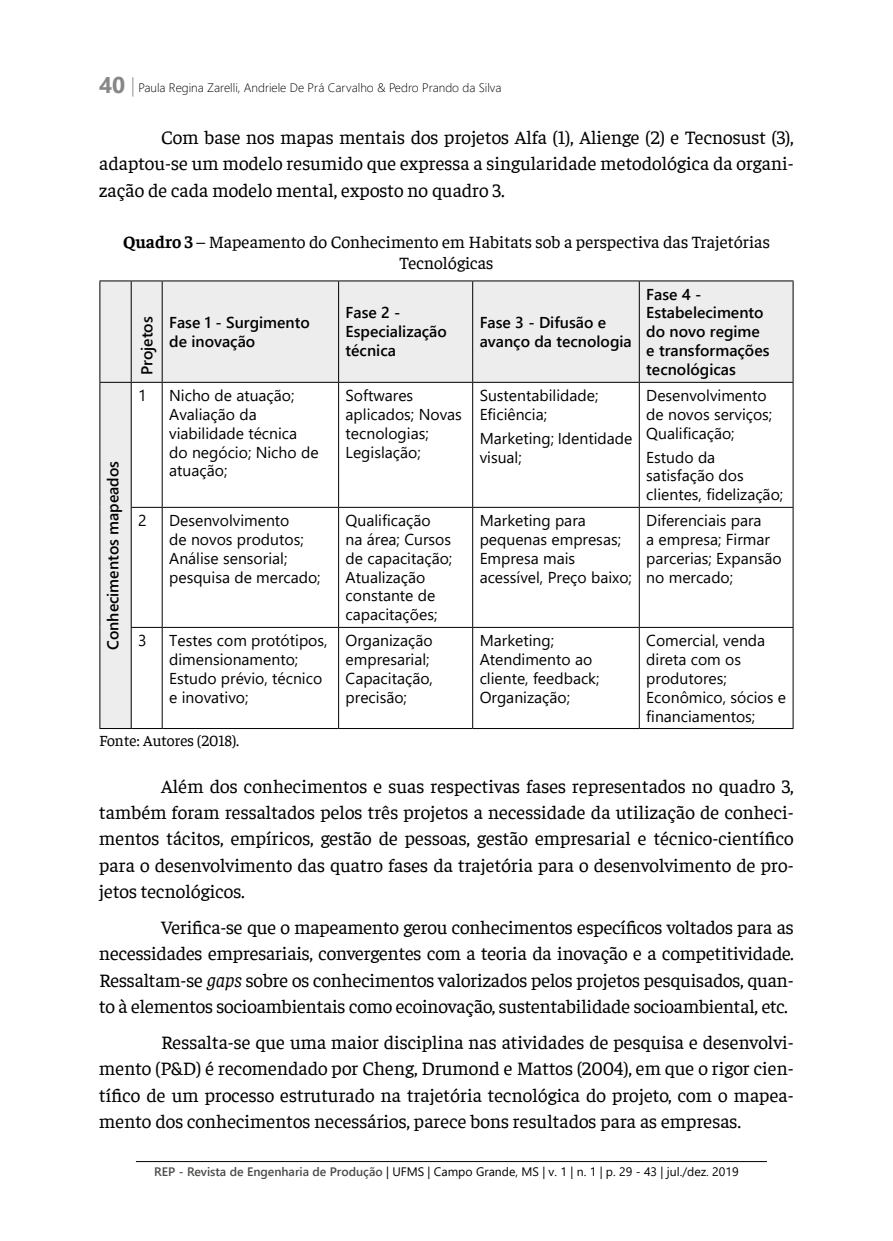
<style>
.page{position:relative;width:893px;height:1241px;background:#fff}
.page>*{position:absolute;margin:0;border:0;box-sizing:border-box;transform-origin:0 0}
.t1{font:19.25px/26.2px "Faustina";color:#000;text-align:justify}
.t2{font:17.5px/21px "Faustina";color:#000;text-align:center}
.t3{font:15.75px/18.9px "Segoe UI";color:#000}
.t4{font:600 15.75px/18.9px "Segoe UI";color:#000}
.t5{font:15.75px "Faustina";color:#000}
.t6{font:12.25px "Segoe UI";color:#000}
.t7{font:300 12.25px "Segoe UI";color:#000}
.s1{font-weight:700;font-size:22.75px;color:#878787}
.s2{font-size:19.25px;color:#878787}
.s3{font-weight:700}
.s4{font-style:italic}
.s5{font-weight:600;color:#4a4a49}
</style>
<div class="page">
<hr style="left:136px;top:1160px;width:631px;height:1px;background:#000">
<svg style="left:100px;top:281px;width:693px;height:447px"></svg>
<hr style="left:99px;top:280px;width:32px;height:1px;background:#000">
<hr style="left:99px;top:281px;width:1px;height:101px;background:#000">
<hr style="left:131px;top:280px;width:31px;height:1px;background:#000">
<hr style="left:131px;top:281px;width:1px;height:101px;background:#000">
<hr style="left:162px;top:280px;width:177px;height:1px;background:#000">
<hr style="left:162px;top:281px;width:1px;height:101px;background:#000">
<hr style="left:339px;top:280px;width:134px;height:1px;background:#000">
<hr style="left:338px;top:281px;width:1px;height:101px;background:#000">
<hr style="left:473px;top:280px;width:166px;height:1px;background:#000">
<hr style="left:472px;top:281px;width:1px;height:101px;background:#000">
<hr style="left:639px;top:280px;width:154px;height:1px;background:#000">
<hr style="left:639px;top:281px;width:1px;height:101px;background:#000">
<hr style="left:793px;top:281px;width:1px;height:101px;background:#000">
<hr style="left:99px;top:382px;width:32px;height:1px;background:#000">
<hr style="left:99px;top:383px;width:1px;height:124px;background:#000">
<hr style="left:99px;top:507px;width:1px;height:120px;background:#000">
<hr style="left:99px;top:627px;width:1px;height:101px;background:#000">
<hr style="left:99px;top:728px;width:32px;height:1px;background:#000">
<hr style="left:131px;top:382px;width:31px;height:1px;background:#000">
<hr style="left:131px;top:383px;width:1px;height:124px;background:#000">
<hr style="left:162px;top:382px;width:177px;height:1px;background:#000">
<hr style="left:162px;top:383px;width:1px;height:124px;background:#000">
<hr style="left:339px;top:382px;width:134px;height:1px;background:#000">
<hr style="left:338px;top:383px;width:1px;height:124px;background:#000">
<hr style="left:473px;top:382px;width:166px;height:1px;background:#000">
<hr style="left:472px;top:383px;width:1px;height:124px;background:#000">
<hr style="left:639px;top:382px;width:154px;height:1px;background:#000">
<hr style="left:639px;top:383px;width:1px;height:124px;background:#000">
<hr style="left:793px;top:383px;width:1px;height:124px;background:#000">
<hr style="left:131px;top:507px;width:31px;height:1px;background:#000">
<hr style="left:131px;top:507px;width:1px;height:120px;background:#000">
<hr style="left:162px;top:507px;width:177px;height:1px;background:#000">
<hr style="left:162px;top:507px;width:1px;height:120px;background:#000">
<hr style="left:339px;top:507px;width:134px;height:1px;background:#000">
<hr style="left:338px;top:507px;width:1px;height:120px;background:#000">
<hr style="left:473px;top:507px;width:166px;height:1px;background:#000">
<hr style="left:472px;top:507px;width:1px;height:120px;background:#000">
<hr style="left:639px;top:507px;width:154px;height:1px;background:#000">
<hr style="left:639px;top:507px;width:1px;height:120px;background:#000">
<hr style="left:793px;top:507px;width:1px;height:120px;background:#000">
<hr style="left:131px;top:627px;width:31px;height:1px;background:#000">
<hr style="left:131px;top:627px;width:1px;height:101px;background:#000">
<hr style="left:162px;top:627px;width:177px;height:1px;background:#000">
<hr style="left:162px;top:627px;width:1px;height:101px;background:#000">
<hr style="left:339px;top:627px;width:134px;height:1px;background:#000">
<hr style="left:338px;top:627px;width:1px;height:101px;background:#000">
<hr style="left:473px;top:627px;width:166px;height:1px;background:#000">
<hr style="left:472px;top:627px;width:1px;height:101px;background:#000">
<hr style="left:639px;top:627px;width:154px;height:1px;background:#000">
<hr style="left:639px;top:627px;width:1px;height:101px;background:#000">
<hr style="left:793px;top:627px;width:1px;height:101px;background:#000">
<hr style="left:131px;top:728px;width:31px;height:1px;background:#000">
<hr style="left:162px;top:728px;width:177px;height:1px;background:#000">
<hr style="left:339px;top:728px;width:134px;height:1px;background:#000">
<hr style="left:473px;top:728px;width:166px;height:1px;background:#000">
<hr style="left:639px;top:728px;width:154px;height:1px;background:#000">
<p class="t7" style="left:99px;top:76px;width:404px"><span class="s1">40</span> <span class="s2">|</span> Paula Regina Zarelli, Andriele De Prá Carvalho &amp; Pedro Prando da Silva</p>
<p class="t1" style="left:99px;top:123px;width:696px;text-indent:62px">Com base nos mapas mentais dos projetos Alfa (1), Alienge (2) e Tecnosust (3), adaptou-se um modelo resumido que expressa a singularidade metodológica da organi&shy;zação de cada modelo mental, exposto no quadro 3.</p>
<p class="t2" style="left:123px;top:230px;width:648px"><span class="s3">Quadro 3</span> – Mapeamento do Conhecimento em Habitats sob a perspectiva das Trajetórias<br>Tecnológicas</p>
<p class="t4" style="left:136px;top:375px;width:60px;rotate:-90deg">Projetos</p>
<p class="t4" style="left:169px;top:311px;width:142px">Fase 1 - Surgimento de inovação</p>
<p class="t4" style="left:346px;top:302px;width:103px">Fase 2 -<br>Especialização técnica</p>
<p class="t4" style="left:480px;top:311px;width:154px">Fase 3 - Difusão e avanço da tecnologia</p>
<p class="t4" style="left:646px;top:283px;width:125px">Fase 4 -<br>Estabelecimento do novo regime e transformações tecnológicas</p>
<p class="t3" style="left:138px;top:384px;width:10px">1</p>
<p class="t3" style="left:169px;top:384px;width:151px">Nicho de atuação;<br>Avaliação da viabilidade técnica do negócio; Nicho de atuação;</p>
<p class="t3" style="left:346px;top:384px;width:118px">Softwares aplicados; Novas tecnologias;<br>Legislação;</p>
<p class="t3" style="left:480px;top:384px;width:120px">Sustentabilidade;<br>Eficiência;</p>
<p class="t3" style="left:646px;top:384px;width:128px">Desenvolvimento de novos serviços;<br>Qualificação;</p>
<p class="t3" style="left:646px;top:446px;width:138px">Estudo da satisfação dos clientes, fidelização;</p>
<p class="t3" style="left:480px;top:427px;width:154px">Marketing; Identidade visual;</p>
<p class="t4" style="left:102px;top:650px;width:191px;rotate:-90deg">Conhecimentos mapeados</p>
<p class="t3" style="left:138px;top:509px;width:10px">2</p>
<p class="t3" style="left:169px;top:509px;width:153px">Desenvolvimento<br>de novos produtos;<br>Análise sensorial; pesquisa de mercado;</p>
<p class="t3" style="left:346px;top:509px;width:108px">Qualificação<br>na área; Cursos de capacitação;<br>Atualização constante de capacitações;</p>
<p class="t3" style="left:480px;top:509px;width:154px">Marketing para pequenas empresas;<br>Empresa mais acessível, Preço baixo;</p>
<p class="t3" style="left:646px;top:509px;width:137px">Diferenciais para<br>a empresa; Firmar parcerias; Expansão no mercado;</p>
<p class="t3" style="left:138px;top:629px;width:10px">3</p>
<p class="t3" style="left:169px;top:629px;width:160px">Testes com protótipos, dimensionamento;<br>Estudo prévio, técnico e inovativo;</p>
<p class="t3" style="left:346px;top:629px;width:89px">Organização empresarial;<br>Capacitação, precisão;</p>
<p class="t3" style="left:480px;top:629px;width:121px">Marketing;<br>Atendimento ao cliente, feedback;<br>Organização;</p>
<p class="t3" style="left:646px;top:629px;width:141px">Comercial, venda direta com os produtores;<br>Econômico, sócios e financiamentos;</p>
<p class="t5" style="left:99px;top:729px;width:141px">Fonte: Autores (2018).</p>
<p class="t1" style="left:99px;top:771px;width:696px;text-indent:62px">Além dos conhecimentos e suas respectivas fases representados no quadro 3, também foram ressaltados pelos três projetos a necessidade da utilização de conheci&shy;mentos tácitos, empíricos, gestão de pessoas, gestão empresarial e técnico-científico para o desenvolvimento das quatro fases da trajetória para o desenvolvimento de pro&shy;jetos tecnológicos.</p>
<p class="t1" style="left:99px;top:913px;width:696px;text-indent:62px">Verifica-se que o mapeamento gerou conhecimentos específicos voltados para as necessidades empresariais, convergentes com a teoria da inovação e a competitividade.<br>Ressaltam-se <span class="s4">gaps</span> sobre os conhecimentos valorizados pelos projetos pesquisados, quan&shy;to à elementos socioambientais como ecoinovação, sustentabilidade socioambiental, etc.</p>
<p class="t1" style="left:99px;top:1027px;width:696px;text-indent:62px">Ressalta-se que uma maior disciplina nas atividades de pesquisa e desenvolvi&shy;mento (P&amp;D) é recomendado por Cheng, Drumond e Mattos (2004), em que o rigor cien&shy;tífico de um processo estruturado na trajetória tecnológica do projeto, com o mapea&shy;mento dos conhecimentos necessários, parece bons resultados para as empresas.</p>
<p class="t6" style="left:154px;top:1160px;width:586px"><span class="s5">REP - Revista de Engenharia de Produção</span> | UFMS | Campo Grande, MS | v. 1 | n. 1 | p. 29 - 43 | jul./dez. 2019</p>
</div>
